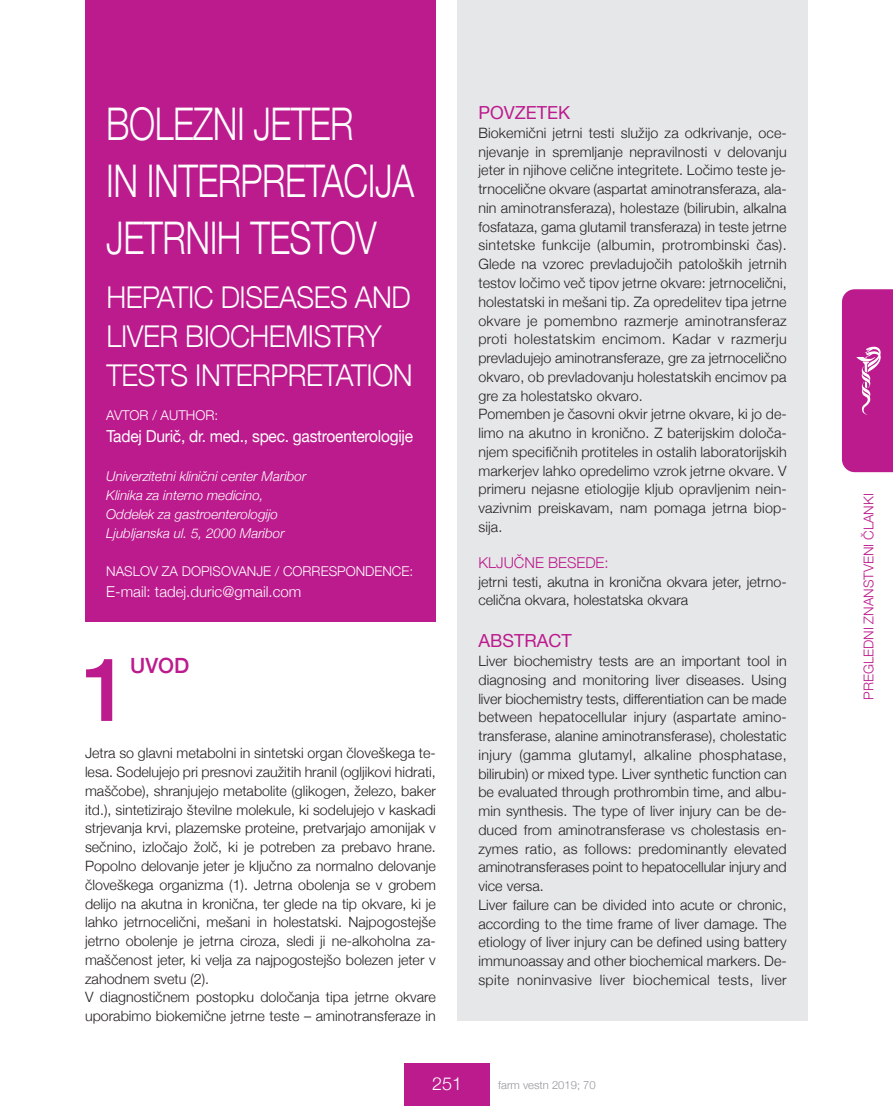
<style>
.page{position:relative;width:893px;height:1106px;background:#fff}
.page>*{position:absolute;margin:0;border:0;box-sizing:border-box;transform-origin:0 0}
.t1{font:500 88.2px "Helvetica Neue";color:#bc1b8d}
.t2{font:300 45px/57px "Helvetica Neue";letter-spacing:-.015em;color:#fff;scale:.78 1}
.t3{font:300 30px/39px "Helvetica Neue";letter-spacing:-.015em;color:#fff;scale:.94 1}
.t4{font:500 21px "Helvetica Neue";color:#bc1b8d}
.t5{font:18px "Helvetica Neue";color:#bc1b8d}
.t6{font:300 18px "Helvetica Neue";color:#fff}
.t7{font:16.5px "Helvetica Neue";letter-spacing:-.015em;color:#fff;scale:.94 1}
.t8{font:300 15px "Helvetica Neue";color:#fff}
.t9{font:300 15px "Helvetica Neue";color:#bc1b8d}
.t10{font:300 14.25px/18.8px "Helvetica Neue";letter-spacing:.005em;color:#231f20}
.t11{font:italic 300 13.5px/18.9px "Helvetica Neue";color:#fff}
.t12{font:300 13.5px "Helvetica Neue";color:#fff}
.t13{font:300 13.5px "Helvetica Neue";color:#bc1b8d}
.t14{font:300 11.25px "Helvetica Neue";color:#939598}
</style>
<div class="page">
<div style="left:405px;top:1063px;width:85px;height:43px;background:#bc1b8d"></div>
<svg style="left:842px;top:289px;width:51px;height:183px;background:#bf2692"></svg>
<div style="left:85px;top:0;width:351px;height:622px;background:#bc1b8d"></div>
<div style="left:457px;top:0;width:351px;height:1020px;background:#e6e7e9"></div>
<h2 class="t2" style="left:106px;top:95px;width:396px">BOLEZNI JETER<br>IN INTERPRETACIJA<br>JETRNIH TESTOV</h2>
<h3 class="t3" style="left:106px;top:277px;width:327px">HEPATIC DISEASES AND<br>LIVER BIOCHEmISTRy<br>TESTS INTERPRETATION</h3>
<p class="t12" style="left:106px;top:407px;width:113px">AVTOR / AUTHOR:</p>
<p class="t7" style="left:106px;top:426px;width:328px">Tadej Durič, dr. med., spec. gastroenterologije</p>
<p class="t11" style="left:106px;top:467px;width:202px">Univerzitetni klinični center Maribor Klinika za interno medicino, Oddelek za gastroenterologijo Ljubljanska ul. 5, 2000 Maribor</p>
<p class="t12" style="left:106px;top:563px;width:308px">NASLOV ZA DOPISOVANJE / CORRESPONDENCE:</p>
<p class="t8" style="left:106px;top:582px;width:197px">E-mail: tadej.duric@gmail.com</p>
<h1 class="t1" style="left:81px;top:635px;width:51px">1</h1>
<h3 class="t4" style="left:130px;top:652px;width:61px">UVOD</h3>
<p class="t10" style="left:85px;top:743px;width:352px">Jetra so glavni metabolni in sintetski organ človeškega te&shy;lesa. Sodelujejo pri presnovi zaužitih hranil (ogljikovi hidrati, maščobe), shranjujejo metabolite (glikogen, železo, baker itd.), sintetizirajo številne molekule, ki sodelujejo v kaskadi strjevanja krvi, plazemske proteine, pretvarjajo amonijak v sečnino, izločajo žolč, ki je potreben za prebavo hrane.<br>Popolno delovanje jeter je ključno za normalno delovanje človeškega organizma (1). Jetrna obolenja se v grobem delijo na akutna in kronična, ter glede na tip okvare, ki je lahko jetrnocelični, mešani in holestatski. Najpogostejše jetrno obolenje je jetrna ciroza, sledi ji ne-alkoholna za&shy;maščenost jeter, ki velja za najpogostejšo bolezen jeter v zahodnem svetu (2).<br>V diagnostičnem postopku določanja tipa jetrne okvare uporabimo biokemične jetrne teste – aminotransferaze in</p>
<p class="t5" style="left:478px;top:102px;width:93px">POVZETEK</p>
<p class="t10" style="left:478px;top:123px;width:310px">Biokemični jetrni testi služijo za odkrivanje, oce&shy;njevanje in spremljanje nepravilnosti v delovanju jeter in njihove celične integritete. Ločimo teste je&shy;trnocelične okvare (aspartat aminotransferaza, ala&shy;nin aminotransferaza), holestaze (bilirubin, alkalna fosfataza, gama glutamil transferaza) in teste jetrne sintetske funkcije (albumin, protrombinski čas).<br>Glede na vzorec prevladujočih patoloških jetrnih testov ločimo več tipov jetrne okvare: jetrnocelični, holestatski in mešani tip. Za opredelitev tipa jetrne okvare je pomembno razmerje aminotransferaz proti holestatskim encimom. Kadar v razmerju prevladujejo aminotransferaze, gre za jetrnocelično okvaro, ob prevladovanju holestatskih encimov pa gre za holestatsko okvaro.<br>Pomemben je časovni okvir jetrne okvare, ki jo de&shy;limo na akutno in kronično. Z baterijskim določa&shy;njem specifičnih protiteles in ostalih laboratorijskih markerjev lahko opredelimo vzrok jetrne okvare. V primeru nejasne etiologije kljub opravljenim nein&shy;vazivnim preiskavam, nam pomaga jetrna biop&shy;sija.</p>
<p class="t9" style="left:478px;top:553px;width:132px">KLJUČNE BESEDE:</p>
<p class="t10" style="left:478px;top:572px;width:310px">jetrni testi, akutna in kronična okvara jeter, jetrno&shy;celična okvara, holestatska okvara</p>
<p class="t5" style="left:478px;top:630px;width:95px">ABSTRACT</p>
<p class="t10" style="left:478px;top:651px;width:310px">Liver biochemistry tests are an important tool in diagnosing and monitoring liver diseases. Using liver biochemistry tests, differentiation can be made between hepatocellular injury (aspartate amino&shy;transferase, alanine aminotransferase), cholestatic injury (gamma glutamyl, alkaline phosphatase, bilirubin) or mixed type. Liver synthetic function can be evaluated through prothrombin time, and albu&shy;min synthesis. The type of liver injury can be de&shy;duced from aminotransferase vs cholestasis en&shy;zymes ratio, as follows: predominantly elevated aminotransferases point to hepatocellular injury and vice versa.<br>Liver failure can be divided into acute or chronic, according to the time frame of liver damage. The etiology of liver injury can be defined using battery immunoassay and other biochemical markers. De&shy;spite noninvasive liver biochemical tests, liver</p>
<p class="t6" style="left:432px;top:1072px;width:32px">251</p>
<p class="t14" style="left:498px;top:1078px;width:99px">farm vestn 2019; 70</p>
<p class="t13" style="left:860px;top:700px;width:208px;rotate:-90deg">PREGLEDNI ZNANSTVENI ČLANKI</p>
</div>
